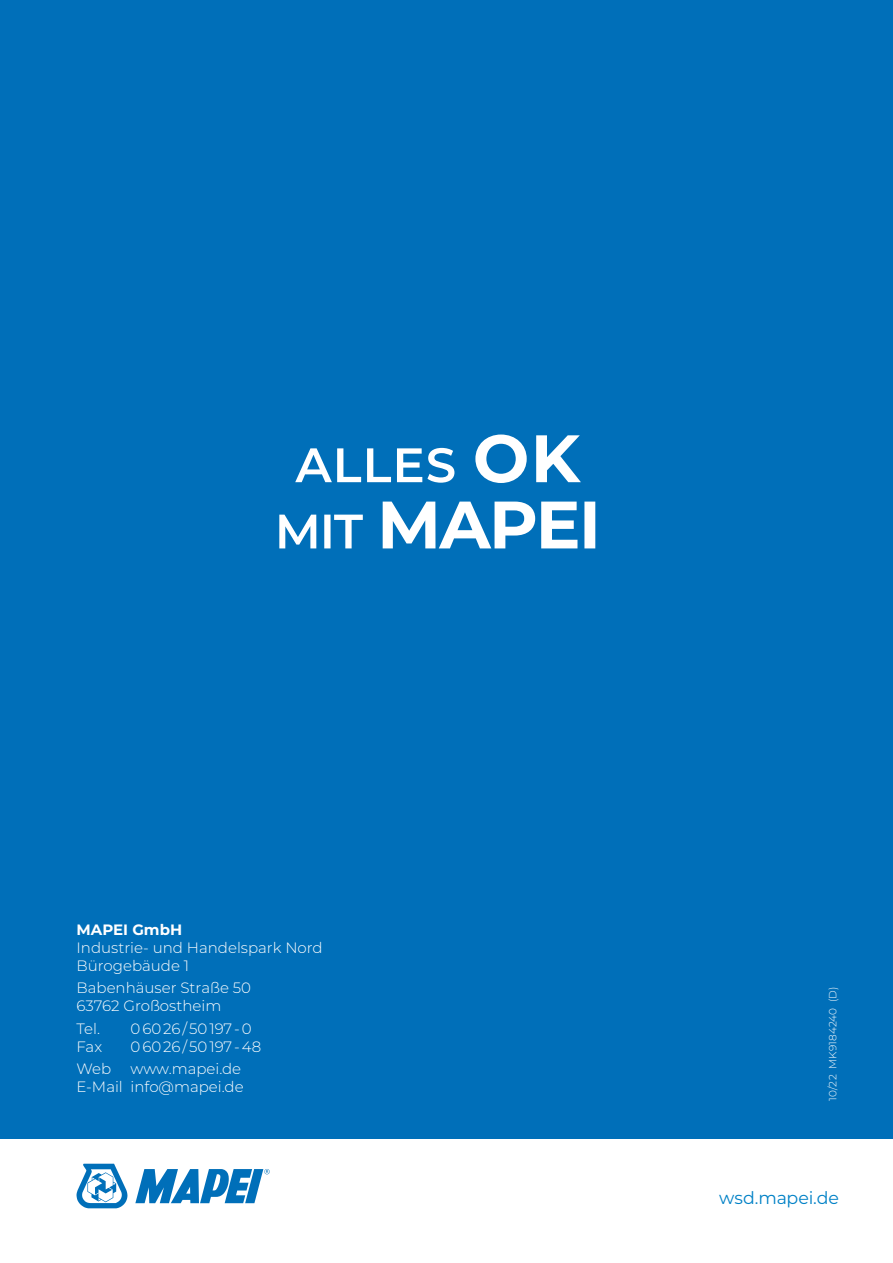
<style>
.page{position:relative;width:893px;height:1263px;background:#006fb9}
.page>*{position:absolute;margin:0;border:0;box-sizing:border-box;transform-origin:0 0}
.t1{font:17.4px "Montserrat";letter-spacing:-.01em;color:#0081c6}
.t2{font:300 15px/18px "Montserrat";color:#fff}
.t3{font:700 15px "Montserrat";color:#fff}
.t4{font:300 10.5px "Montserrat";letter-spacing:.02em;color:#fff}
</style>
<div class="page">
<div style="left:0;top:1140px;width:893px;height:123px;background:#fff"></div>
<svg style="left:77px;top:1164px;width:50px;height:44px"></svg>
<svg style="left:135px;top:1169px;width:135px;height:34px"></svg>
<svg style="left:279px;top:502px;width:316px;height:46px"></svg>
<svg style="left:295px;top:434px;width:286px;height:49px"></svg>
<p class="t3" style="left:77px;top:919px;width:107px">MAPEI GmbH</p>
<p class="t2" style="left:77px;top:938px;width:248px">Industrie- und Handelspark Nord<br>Bürogebäude 1</p>
<p class="t2" style="left:77px;top:979px;width:176px">Babenhäuser Straße 50<br>63762 Großostheim</p>
<p class="t2" style="left:77px;top:1019px;width:25px">Tel.</p>
<p class="t2" style="left:131px;top:1019px;width:123px">0 60 26 / 50 197 - 0</p>
<p class="t2" style="left:77px;top:1037px;width:27px">Fax</p>
<p class="t2" style="left:131px;top:1037px;width:132px">0 60 26 / 50 197 - 48</p>
<p class="t2" style="left:77px;top:1059px;width:36px">Web</p>
<p class="t2" style="left:77px;top:1059px;width:169px;text-align:right">www.mapei.de<br>E-Mail info@mapei.de</p>
<p class="t4" style="left:826px;top:1101px;width:116px;rotate:-90deg">10/22 MK9184240 (D)</p>
<p class="t1" style="left:719px;top:1185px;width:121px">wsd.mapei.de</p>
</div>
